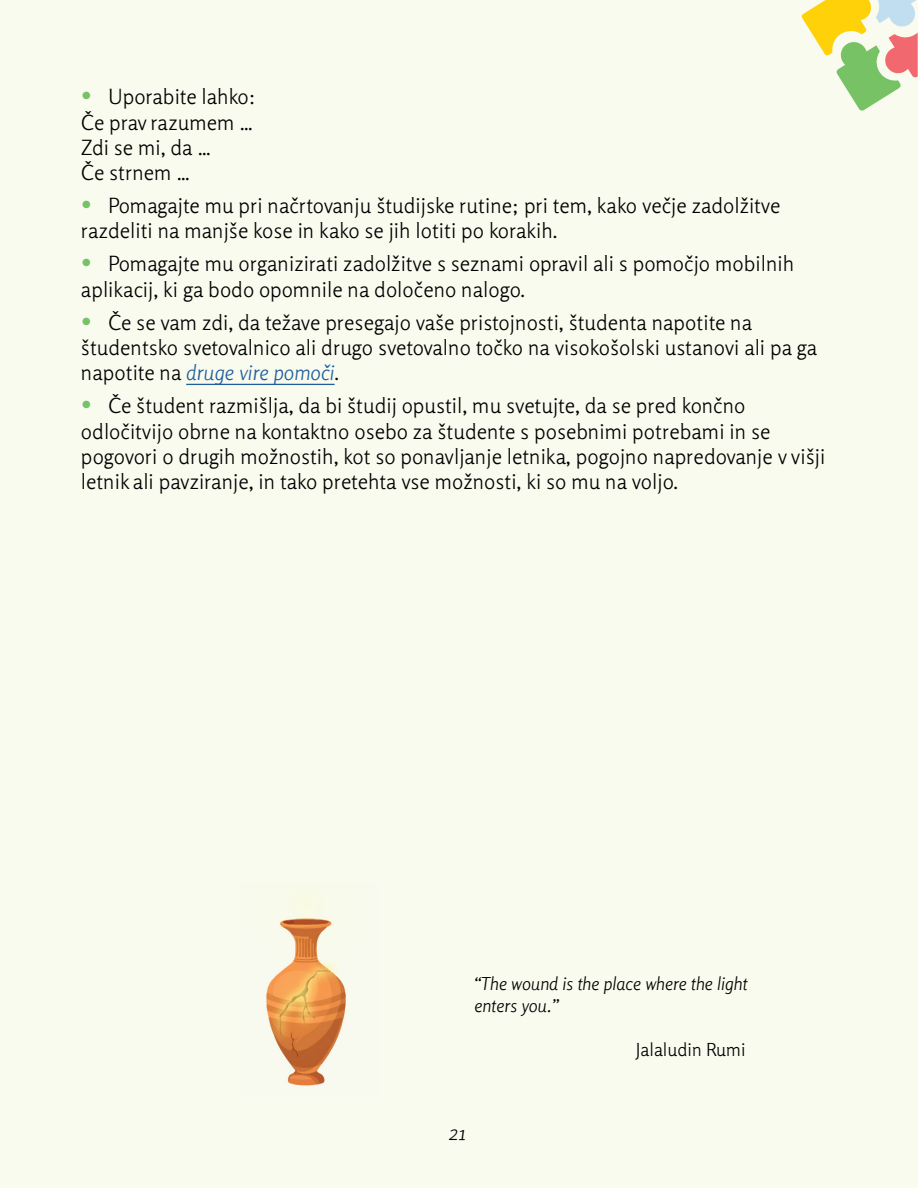
<style>
.page{position:relative;width:918px;height:1188px;background:#f8fbee}
.page>*{position:absolute;margin:0;border:0;box-sizing:border-box;transform-origin:0 0}
.t1{font:300 21px/25.2px "Rosario";color:#000}
.t2{font:italic 300 21px "Rosario";color:#000}
.t3{font:italic 300 18px/21.6px "Rosario";color:#000}
.t4{font:300 18px "Rosario";color:#000}
.s1{font-weight:700;font-size:24px;color:#76c265}
.s2{font-style:italic;color:#215e9e}
</style>
<div class="page">
<svg style="left:801px;top:0;width:117px;height:111px"></svg>
<hr style="left:186px;top:384px;width:149px;height:1px;background:#215e9e">
<img style="left:266px;top:918px;width:80px;height:168px">
<p class="t1" style="left:81px;top:83px;width:176px"><span class="s1">•</span> Uporabite lahko:<br>Če prav razumem …<br>Zdi se mi, da …<br>Če strnem …</p>
<p class="t1" style="left:81px;top:192px;width:701px"><span class="s1">•</span> Pomagajte mu pri načrtovanju študijske rutine; pri tem, kako večje zadolžitve razdeliti na manjše kose in kako se jih lotiti po korakih.</p>
<p class="t1" style="left:81px;top:250px;width:715px"><span class="s1">•</span> Pomagajte mu organizirati zadolžitve s seznami opravil ali s pomočjo mobilnih aplikacij, ki ga bodo opomnile na določeno nalogo.</p>
<p class="t1" style="left:81px;top:308px;width:738px"><span class="s1">•</span> Če se vam zdi, da težave presegajo vaše pristojnosti, študenta napotite na študentsko svetovalnico ali drugo svetovalno točko na visokošolski ustanovi ali pa ga napotite na <span class="s2">druge vire pomoči</span>.</p>
<p class="t1" style="left:81px;top:392px;width:746px"><span class="s1">•</span> Če študent razmišlja, da bi študij opustil, mu svetujte, da se pred končno odločitvijo obrne na kontaktno osebo za študente s posebnimi potrebami in se pogovori o drugih možnostih, kot so ponavljanje letnika, pogojno napredovanje v višji letnik ali pavziranje, in tako pretehta vse možnosti, ki so mu na voljo.</p>
<p class="t3" style="left:475px;top:972px;width:275px">“The wound is the place where the light enters you.”</p>
<p class="t4" style="left:636px;top:1036px;width:111px">Jalaludin Rumi</p>
<p class="t2" style="left:449px;top:1117px;width:20px">21</p>
</div>
